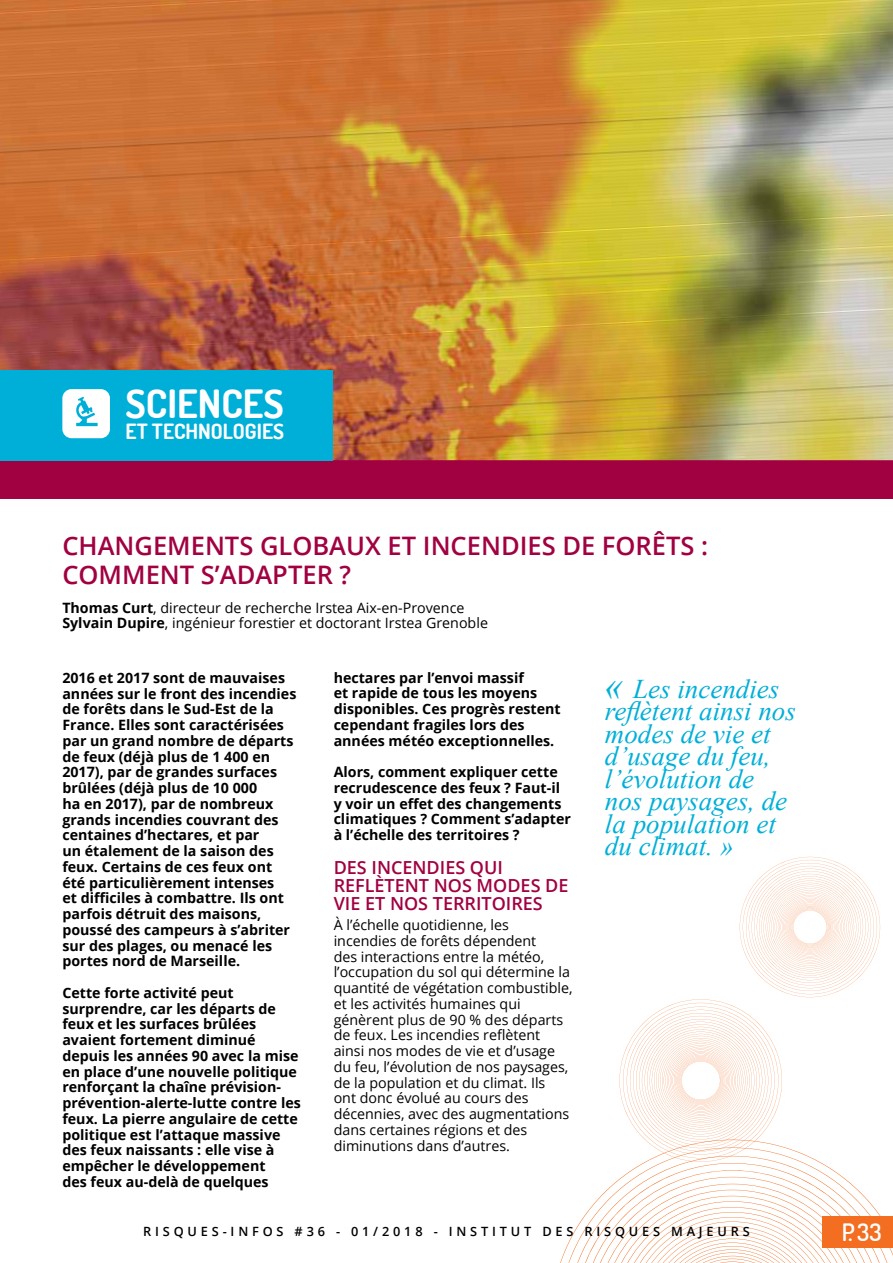
<style>
.page{position:relative;width:893px;height:1263px;background:#fff}
.page>*{position:absolute;margin:0;border:0;box-sizing:border-box;transform-origin:0 0}
.t1{font:700 39px "Dosis";color:#fff}
.t2{font:italic 27px/22.5px "Times New Roman";color:#00afd8}
.t3{font:600 25.5px/28.2px "Open Sans";color:#a10041}
.t4{font:600 24px "Dosis";color:#fff}
.t5{font:700 21px "Dosis";color:#fff}
.t6{font:600 18px/18px "Open Sans";color:#a10041}
.t7{font:700 14.25px/15.8px "Open Sans";color:#000}
.t8{font:14.25px/15.8px "Open Sans";color:#000}
.t9{font:600 12.75px "Open Sans";letter-spacing:.3em;color:#000}
.s1{font-weight:700}
.s2{font-size:37.5px}
</style>
<div class="page">
<div style="left:0;top:424px;width:893px;height:75px;background:#a10041"></div>
<img style="left:0;top:0;width:893px;height:460px">
<div style="left:0;top:370px;width:332px;height:90px;background:#00afd8"></div>
<svg style="left:62px;top:389px;width:48px;height:49px;background:#d6f2f8"></svg>
<svg style="left:560px;top:857px;width:333px;height:406px"></svg>
<h1 class="t1" style="left:126px;top:379px;width:160px">SCIENCES</h1>
<h3 class="t5" style="left:126px;top:417px;width:160px">ET TECHNOLOGIES</h3>
<h3 class="t3" style="left:62px;top:531px;width:647px">CHANG EM ENTS GLOBAUX ET INCENDIES DE FORÊTS :<br>COMM ENT S’ADAPTER ?</h3>
<p class="t8" style="left:62px;top:599px;width:427px"><span class="s1">Thomas Curt</span>, directeur de recherche Irstea Aix-en-Provence<br><span class="s1">Sylvain Dupire</span>, ingénieur forestier et doctorant Irstea Grenoble</p>
<p class="t7" style="left:62px;top:669px;width:236px">2016 et 2017 sont de mauvaises années sur le front des incendies de forêts dans le Sud-Est de la<br>France. Elles sont caractérisées par un grand nombre de départs de feux (déjà plus de 1 400 en<br>2017), par de grandes surfaces brûlées (déjà plus de 10 000<br>ha en 2017), par de nombreux grands incendies couvrant des centaines d’hectares, et par<br>un étalement de la saison des feux. Certains de ces feux ont été particulièrement intenses<br>et difficiles à combattre. I ls ont parfois détruit des maisons, poussé des campeurs à s’abriter sur des plages, ou menacé les portes nord de Marseille.</p>
<p class="t7" style="left:62px;top:984px;width:240px">Cette forte activité peut surprendre, car les départs de feux et les surfaces brûlées avaient fortement diminué depuis les années 90 avec la mise en place d’une nouvelle politique renforçant la chaîne prévision&shy;prévention-alerte-lutte contre les feux. La pierre angulaire de cette politique est l’attaque massive des feux naissants : elle vise à empêcher le développement<br>des feux au-delà de quelques</p>
<p class="t7" style="left:334px;top:669px;width:229px">hectares par l’envoi massif<br>et rapide de tous les moyens disponibles. Ces progrès restent cependant fragiles lors des années météo exceptionnelles.</p>
<p class="t7" style="left:334px;top:764px;width:239px">Alors, comment expliquer cette recrudescence des feux ? Faut-il y voir un effet des changements climatiques ? Comment s’adapter à l’échelle des territoires ?</p>
<p class="t6" style="left:334px;top:858px;width:236px">DES INCENDIES QUI<br>REFLÈTENT NOS MODES DE<br>VIE ET NOS TERRITOIRES</p>
<p class="t8" style="left:334px;top:917px;width:240px">À l’échelle quotidienne, les incendies de forêts dépendent<br>des interactions entre la météo, l’occupation du sol qui détermine la quantité de végétation combustible, et les activités humaines qui génèrent plus de 90 % des départs de feux. Les incendies reflètent ainsi nos modes de vie et d’usage du feu, l’évolution de nos paysages, de la population et du climat. Ils<br>ont donc évolué au cours des décennies, avec des augmentations dans certaines régions et des diminutions dans d’autres.</p>
<h2 class="t2" style="left:605px;top:677px;width:192px"><span class="s2">«</span> Les incendies reflètent ainsi nos modes de vie et d’usage du feu, l’évolution de nos paysages, de la population et du climat. »</h2>
<p class="t9" style="left:143px;top:1222px;width:608px">RISQU ES-I NFOS #36 - 01/2018 - I NSTITU T DES RISQU ES MAJEU RS</p>
<h3 class="t4" style="left:842px;top:1216px;width:41px">P. 33</h3>
</div>
